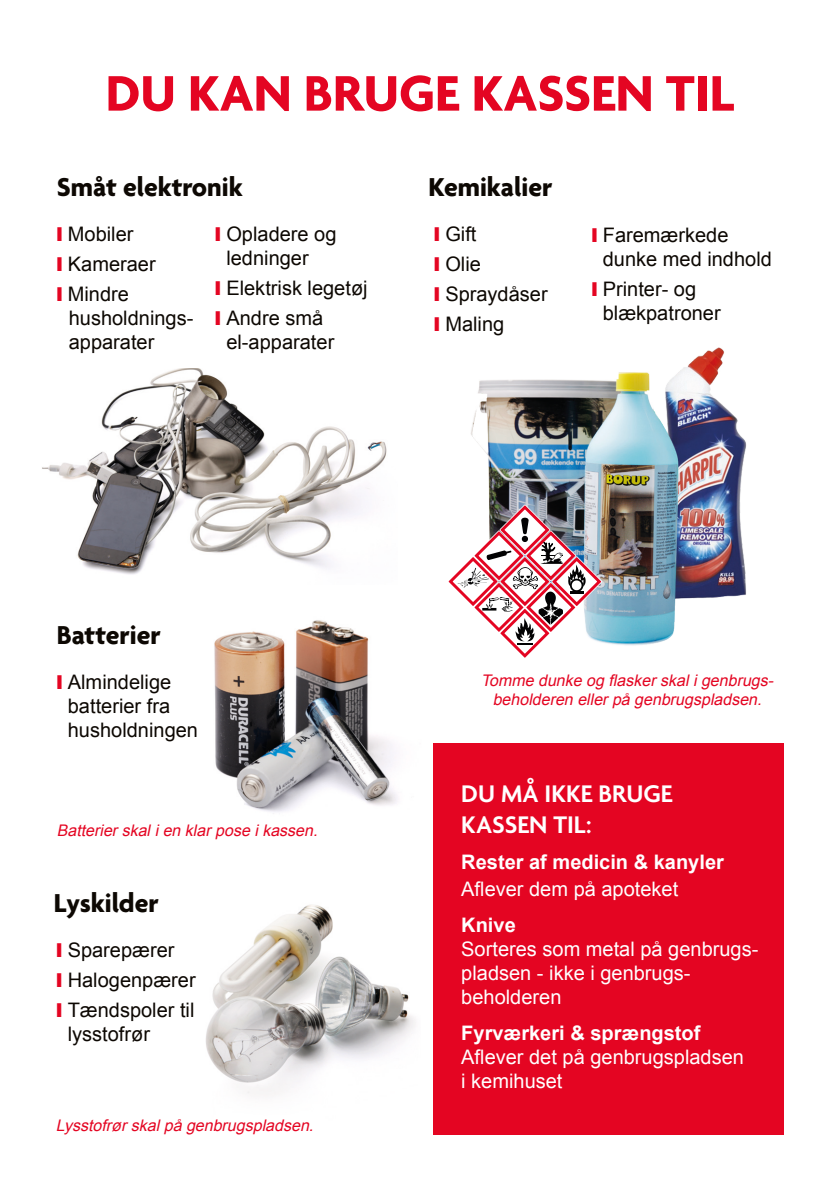
<style>
.page{position:relative;width:840px;height:1191px;background:#fff}
.page>*{position:absolute;margin:0;border:0;box-sizing:border-box;transform-origin:0 0}
.t1{font:700 54px "Agenda";color:#e40522}
.t2{font:700 28px "Agenda";color:#0d0803}
.t3{font:600 26px/31.2px "Agenda";color:#fff}
.t4{font:20px/24px "Arial";color:#0d0803}
.t5{font:20px/24px "Arial";color:#fff}
.t6{font:700 20px "Arial";color:#fff}
.t7{font:italic 16px "Arial";color:#e40522}
.s1{color:#e40522}
</style>
<div class="page">
<img style="left:471px;top:347px;width:276px;height:299px">
<img style="left:42px;top:368px;width:345px;height:207px">
<img style="left:214px;top:620px;width:184px;height:194px">
<div style="left:433px;top:743px;width:349px;height:391px;background:#e40522"></div>
<img style="left:206px;top:904px;width:210px;height:190px">
<svg style="left:448px;top:504px;width:153px;height:154px"></svg>
<p class="t1" style="left:106px;top:60px;width:629px">DU KAN BRUGE KASSEN TIL</p>
<p class="t2" style="left:57px;top:169px;width:187px">Småt elektronik</p>
<p class="t2" style="left:428px;top:169px;width:125px">Kemikalier</p>
<p class="t4" style="left:57px;top:222px;width:78px"><span class="s1">❙</span> Mobiler</p>
<p class="t4" style="left:57px;top:252px;width:100px"><span class="s1">❙</span> Kameraer</p>
<p class="t4" style="left:57px;top:282px;width:74px"><span class="s1">❙</span> Mindre</p>
<p class="t4" style="left:69px;top:306px;width:126px">husholdnings&shy;apparater</p>
<p class="t4" style="left:226px;top:222px;width:112px;text-indent:-11px"><span class="s1">❙</span> Opladere og ledninger</p>
<p class="t4" style="left:215px;top:276px;width:154px"><span class="s1">❙</span> Elektrisk legetøj</p>
<p class="t4" style="left:215px;top:306px;width:120px;text-align:center"><span class="s1">❙</span> Andre små el-apparater</p>
<p class="t4" style="left:434px;top:222px;width:44px"><span class="s1">❙</span> Gift</p>
<p class="t4" style="left:434px;top:252px;width:48px"><span class="s1">❙</span> Olie</p>
<p class="t4" style="left:434px;top:282px;width:115px"><span class="s1">❙</span> Spraydåser</p>
<p class="t4" style="left:434px;top:312px;width:71px"><span class="s1">❙</span> Maling</p>
<p class="t4" style="left:602px;top:223px;width:170px;text-indent:-11px"><span class="s1">❙</span> Faremærkede dunke med indhold</p>
<p class="t4" style="left:602px;top:277px;width:119px;text-indent:-11px"><span class="s1">❙</span> Printer- og blækpatroner</p>
<p class="t2" style="left:57px;top:617px;width:105px">Batterier</p>
<p class="t4" style="left:68px;top:670px;width:132px;text-indent:-11px"><span class="s1">❙</span> Almindelige batterier fra husholdningen</p>
<p class="t7" style="left:57px;top:819px;width:266px">Batterierskalien klarpose ikassen.</p>
<p class="t2" style="left:54px;top:885px;width:106px">Lyskilder</p>
<p class="t4" style="left:57px;top:937px;width:119px"><span class="s1">❙</span> Sparepærer</p>
<p class="t4" style="left:57px;top:967px;width:140px"><span class="s1">❙</span> Halogenpærer</p>
<p class="t4" style="left:68px;top:997px;width:128px;text-indent:-11px"><span class="s1">❙</span> Tændspoler til lysstofrør</p>
<p class="t7" style="left:56px;top:1115px;width:263px">Lysstofrørskalpå genbrugspladsen.</p>
<p class="t7" style="left:481px;top:669px;width:297px">Tomme dunke og flaskerskaligenbrugs-</p>
<p class="t7" style="left:492px;top:689px;width:274px">beholderen ellerpå genbrugspladsen.</p>
<p class="t3" style="left:461px;top:777px;width:213px">DU MÅ IKKE BRUGE<br>KASSEN TIL:</p>
<p class="t6" style="left:461px;top:849px;width:264px">Rester af medicin &amp; kanyler</p>
<p class="t5" style="left:461px;top:876px;width:218px">Aflever dem på apoteket</p>
<p class="t6" style="left:461px;top:911px;width:56px">Knive</p>
<p class="t5" style="left:461px;top:936px;width:298px">Sorteres som metal på genbrugs&shy;pladsen - ikke i genbrugs-</p>
<p class="t5" style="left:461px;top:984px;width:102px">beholderen</p>
<p class="t6" style="left:461px;top:1019px;width:240px">Fyrværkeri &amp; sprængstof</p>
<p class="t5" style="left:461px;top:1044px;width:284px">Aflever det på genbrugspladsen</p>
<p class="t5" style="left:461px;top:1068px;width:103px">i kemihuset</p>
</div>
